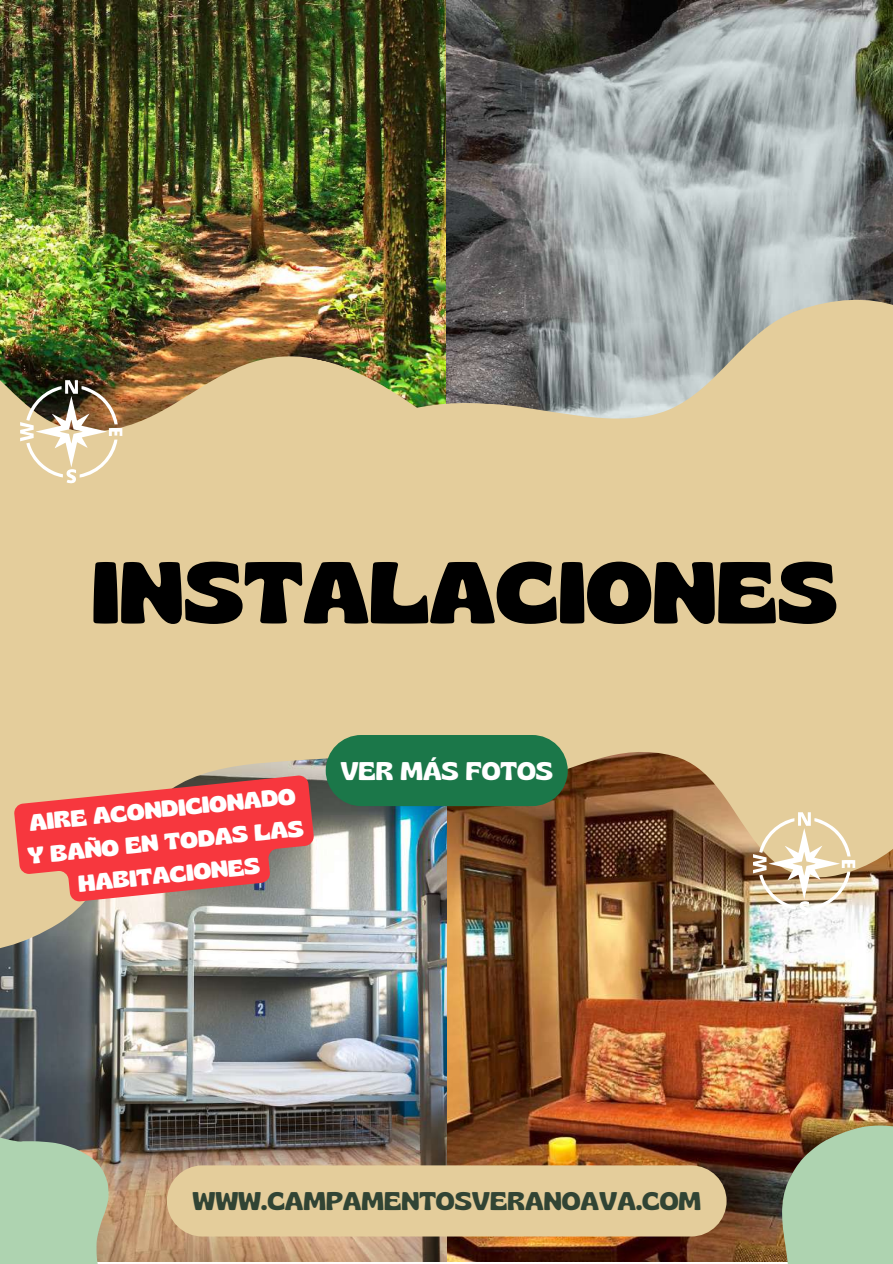
<style>
.page{position:relative;width:893px;height:1264px;background:#fff}
.page>*{position:absolute;margin:0;border:0;box-sizing:border-box;transform-origin:0 0}
.t1{font:700 87px "Gliker";color:#000}
.t2{font:600 25.5px "Gliker";color:#314434}
.t3{font:600 25.5px "Gliker";color:#fff}
.t4{font:700 23.1px/32.8px "Gliker";color:#fff;text-align:center}
</style>
<div class="page">
<img style="left:0;top:967px;width:892px;height:294px">
<svg style="left:0;top:1110px;width:137px;height:153px;background:#98a78c"></svg>
<img style="left:738px;top:1125px;width:154px;height:138px">
<div style="left:167px;top:1165px;width:559px;height:71px;background:#e4cd9b;border-radius:36px"></div>
<img style="left:0;top:0;width:446px;height:256px">
<img style="left:446px;top:0;width:446px;height:112px">
<img style="left:0;top:256px;width:574px;height:798px">
<img style="left:221px;top:112px;width:671px;height:855px">
<svg style="left:753px;top:812px;width:102px;height:103px"></svg>
<img style="left:20px;top:380px;width:102px;height:103px">
<div style="left:326px;top:735px;width:241px;height:71px;background:#1b7749;border-radius:36px"></div>
<svg style="left:13px;top:774px;width:305px;height:133px;background:#e45f5b"></svg>
<h1 class="t1" style="left:92px;top:535px;width:747px">INSTALACIONES</h1>
<p class="t4" style="left:23px;top:806px;width:279px;rotate:-6deg">AIRE ACONDICIONADO<br>Y BAÑO EN TODAS LAS<br>HABITACIONES</p>
<p class="t3" style="left:340px;top:754px;width:214px">VER MÁS FOTOS</p>
<p class="t2" style="left:192px;top:1184px;width:510px">WWW.CAMPAMENTOSVERANOAVA.COM</p>
</div>
